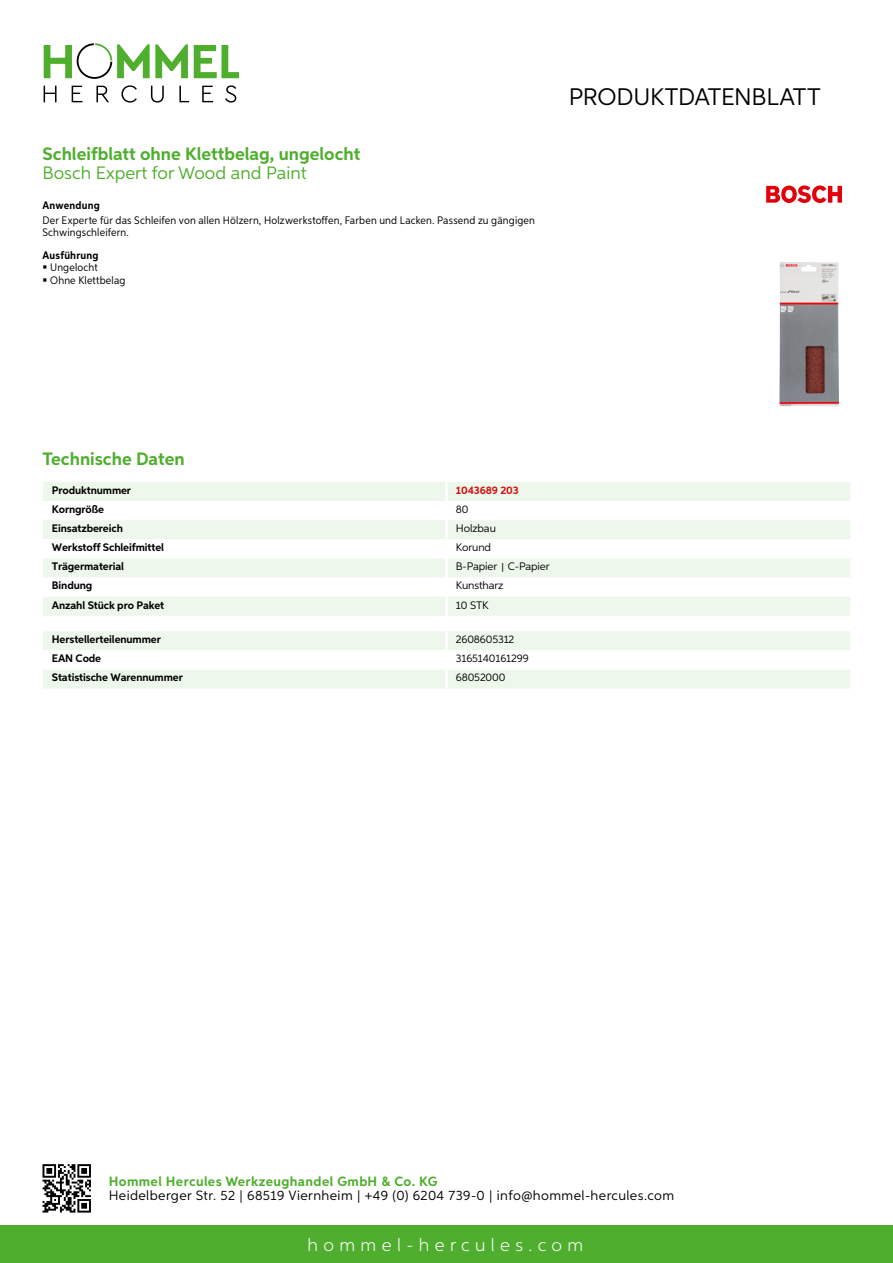
<style>
.page{position:relative;width:893px;height:1263px;background:#fff}
.page>*{position:absolute;margin:0;border:0;box-sizing:border-box;transform-origin:0 0}
.t1{font:24px "Aspira";letter-spacing:-.01em;color:#000}
.t2{font:700 18px "Aspira";color:#50ae2f}
.t3{font:18px "Aspira";color:#50ae2f}
.t4{font:300 18px "Aspira";letter-spacing:.3em;color:#fff}
.t5{font:13.5px "Aspira";letter-spacing:.03em;color:#000}
.t6{font:700 13.5px "Aspira";letter-spacing:.03em;color:#50ae2f}
.t7{font:700 10.95px "Aspira";letter-spacing:-.01em;color:#000}
.t8{font:10.95px/12px "Aspira Nar";letter-spacing:.015em;color:#000}
.t9{font:10.95px "Aspira";letter-spacing:-.01em;color:#000}
.t10{font:700 10.95px "Aspira Nar";letter-spacing:.02em;color:#000}
.t11{font:700 10.95px "Aspira";letter-spacing:-.01em;color:#cd1013}
.s1{font-family:"Wuerth Global";font-size:10.5px}
</style>
<div class="page">
<div style="left:0;top:1226px;width:893px;height:37px;background:#50ae2f"></div>
<svg style="left:43px;top:1164px;width:48px;height:48px"></svg>
<svg style="left:194px;top:45px;width:45px;height:33px"></svg>
<svg style="left:44px;top:43px;width:144px;height:36px"></svg>
<svg style="left:44px;top:86px;width:13px;height:16px"></svg>
<svg style="left:72px;top:86px;width:10px;height:16px"></svg>
<svg style="left:96px;top:86px;width:13px;height:16px"></svg>
<svg style="left:121px;top:85px;width:16px;height:18px"></svg>
<svg style="left:151px;top:86px;width:13px;height:17px"></svg>
<svg style="left:179px;top:86px;width:10px;height:16px"></svg>
<svg style="left:202px;top:86px;width:11px;height:16px"></svg>
<svg style="left:225px;top:85px;width:11px;height:18px"></svg>
<div style="left:43px;top:482px;width:807px;height:134px;background:#eef7eb"></div>
<svg style="left:43px;top:501px;width:807px;height:96px"></svg>
<hr style="left:445px;top:482px;width:3px;height:19px;background:#fff">
<hr style="left:445px;top:501px;width:3px;height:19px;background:#fff">
<hr style="left:445px;top:520px;width:3px;height:19px;background:#fff">
<hr style="left:445px;top:539px;width:3px;height:19px;background:#fff">
<hr style="left:445px;top:558px;width:3px;height:19px;background:#fff">
<hr style="left:445px;top:577px;width:3px;height:20px;background:#fff">
<hr style="left:445px;top:597px;width:3px;height:19px;background:#fff">
<svg style="left:43px;top:631px;width:807px;height:58px"></svg>
<hr style="left:445px;top:669px;width:3px;height:20px;background:#fff">
<img style="left:779px;top:262px;width:60px;height:144px">
<svg style="left:766px;top:185px;width:76px;height:18px"></svg>
<h2 class="t2" style="left:43px;top:142px;width:319px">Schleifblatt ohne Klettbelag, ungelocht</h2>
<h2 class="t3" style="left:43px;top:162px;width:265px">Bosch Expert for Wood and Paint</h2>
<p class="t10" style="left:43px;top:199px;width:59px">Anwendung</p>
<p class="t8" style="left:43px;top:214px;width:494px">Der Experte für das Schleifen von allen Hölzern, Holzwerkstoffen, Farben und Lacken. Passend zu gängigen<br>Schwingschleifern.</p>
<p class="t10" style="left:43px;top:248px;width:58px">Ausführung</p>
<p class="t8" style="left:50px;top:261px;width:77px;line-height:12.8px">Ungelocht<br>Ohne Klettbelag</p>
<h1 class="t1" style="left:569px;top:82px;width:253px">Produktdatenblatt</h1>
<h2 class="t2" style="left:43px;top:448px;width:144px">Technische Daten</h2>
<p class="t7" style="left:52px;top:483px;width:81px">Produktnummer</p>
<p class="t11" style="left:456px;top:483px;width:64px">1043689 203</p>
<p class="t7" style="left:52px;top:502px;width:54px">Korngröße</p>
<p class="t9" style="left:456px;top:502px;width:14px">80</p>
<p class="t7" style="left:52px;top:521px;width:73px">Einsatzbereich</p>
<p class="t9" style="left:456px;top:522px;width:42px">Holzbau</p>
<p class="t7" style="left:52px;top:541px;width:114px">Werkstoff Schleifmittel</p>
<p class="t9" style="left:456px;top:541px;width:37px">Korund</p>
<p class="t7" style="left:52px;top:560px;width:74px">Trägermaterial</p>
<p class="t9" style="left:456px;top:560px;width:95px">B-Papier <span class="s1">|</span> C-Papier</p>
<p class="t7" style="left:52px;top:579px;width:42px">Bindung</p>
<p class="t9" style="left:456px;top:579px;width:49px">Kunstharz</p>
<p class="t7" style="left:52px;top:598px;width:114px">Anzahl Stück pro Paket</p>
<p class="t9" style="left:456px;top:598px;width:28px">10 STK</p>
<p class="t7" style="left:52px;top:633px;width:111px">Herstellerteilenummer</p>
<p class="t9" style="left:456px;top:633px;width:60px">2608605312</p>
<p class="t7" style="left:52px;top:652px;width:51px">EAN Code</p>
<p class="t9" style="left:456px;top:652px;width:74px">3165140161299</p>
<p class="t7" style="left:52px;top:671px;width:132px">Statistische Warennummer</p>
<p class="t9" style="left:456px;top:671px;width:51px">68052000</p>
<p class="t6" style="left:109px;top:1172px;width:330px">Hommel Hercules Werkzeughandel GmbH &amp; Co. KG</p>
<p class="t5" style="left:109px;top:1187px;width:567px">Heidelberger Str. 52 | 68519 Viernheim | +49 (0) 6204 739-0 | info@hommel-hercules.com</p>
<h2 class="t4" style="left:307px;top:1234px;width:277px">hommel-hercules.com</h2>
</div>
